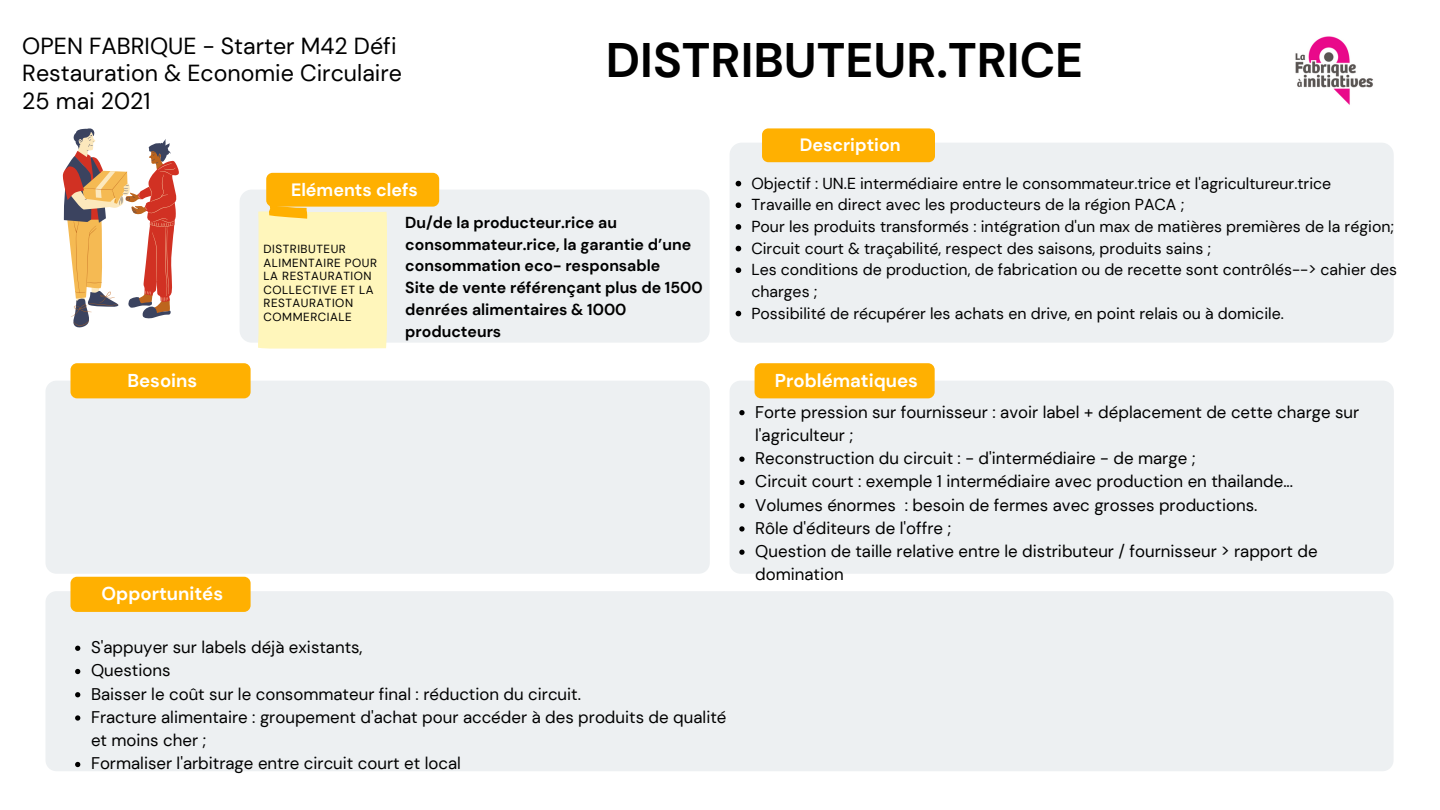
<style>
.page{position:relative;width:1440px;height:810px;background:#fff}
.page>*{position:absolute;margin:0;border:0;box-sizing:border-box;transform-origin:0 0}
.t1{font:700 48.4px "DM Sans";color:#000}
.t2{font:23.2px/27.6px "DM Sans";color:#000}
.t3{font:700 18.6px "DM Sans";color:#fff}
.t4{font:700 17.9px "DM Sans";color:#fff}
.t5{font:16.9px/23.2px "DM Sans";color:#000}
.t6{font:15.9px/21.7px "DM Sans";color:#000}
.t7{font:700 15.9px/21.8px "DM Sans";color:#000}
.t8{font:11.7px/13.5px "DM Sans";letter-spacing:.045em;color:#000}
</style>
<div class="page">
<div style="left:240px;top:190px;width:470px;height:153px;background:#edf0f2;border-radius:12px"></div>
<div style="left:730px;top:143px;width:664px;height:200px;background:#edf0f2;border-radius:12px"></div>
<div style="left:45px;top:381px;width:665px;height:193px;background:#edf0f2;border-radius:11px"></div>
<div style="left:45px;top:591px;width:1349px;height:180px;background:#edf0f2;border-radius:11px"></div>
<div style="left:730px;top:381px;width:664px;height:193px;background:#edf0f2;border-radius:11px"></div>
<div style="left:266px;top:173px;width:173px;height:34px;background:#ffb001;border-radius:6px"></div>
<div style="left:71px;top:363px;width:180px;height:35px;background:#ffb001;border-radius:7px"></div>
<div style="left:71px;top:577px;width:180px;height:35px;background:#ffb001;border-radius:7px"></div>
<div style="left:755px;top:363px;width:180px;height:35px;background:#ffb001;border-radius:7px"></div>
<div style="left:762px;top:128px;width:173px;height:34px;background:#ffb001;border-radius:6px"></div>
<svg style="left:258px;top:205px;width:129px;height:144px"></svg>
<svg style="left:63px;top:128px;width:116px;height:199px"></svg>
<svg style="left:736px;top:181px;width:5px;height:5px"></svg>
<svg style="left:736px;top:202px;width:5px;height:6px"></svg>
<svg style="left:736px;top:224px;width:5px;height:6px"></svg>
<svg style="left:736px;top:246px;width:5px;height:5px"></svg>
<svg style="left:736px;top:267px;width:5px;height:6px"></svg>
<svg style="left:736px;top:311px;width:5px;height:5px"></svg>
<img style="left:1295px;top:36px;width:78px;height:69px">
<svg style="left:739px;top:410px;width:6px;height:5px"></svg>
<svg style="left:739px;top:457px;width:6px;height:5px"></svg>
<svg style="left:739px;top:480px;width:6px;height:5px"></svg>
<svg style="left:739px;top:503px;width:6px;height:5px"></svg>
<svg style="left:739px;top:526px;width:6px;height:6px"></svg>
<svg style="left:739px;top:550px;width:6px;height:5px"></svg>
<svg style="left:75px;top:646px;width:5px;height:5px"></svg>
<svg style="left:75px;top:669px;width:5px;height:5px"></svg>
<svg style="left:75px;top:692px;width:5px;height:5px"></svg>
<svg style="left:75px;top:715px;width:5px;height:6px"></svg>
<svg style="left:75px;top:762px;width:5px;height:5px"></svg>
<p class="t2" style="left:22px;top:32px;width:381px">OPEN FABRIQUE - Starter M42 Défi<br>Restauration &amp; Economie Circulaire</p>
<p class="t2" style="left:22px;top:87px;width:130px">25 mai 2021</p>
<p class="t1" style="left:606px;top:29px;width:479px">DISTRIBUTEUR.TRICE</p>
<p class="t4" style="left:800px;top:133px;width:102px">Description</p>
<p class="t4" style="left:291px;top:178px;width:128px">Eléments clefs</p>
<p class="t3" style="left:127px;top:368px;width:71px">Besoins</p>
<p class="t8" style="left:264px;top:242px;width:115px">DISTRIBUTEUR<br>ALIMENTAIRE POUR<br>LA RESTAURATION<br>COLLECTIVE ET LA<br>RESTAURATION<br>COMMERCIALE</p>
<p class="t7" style="left:405px;top:212px;width:287px">Du/de la producteur.rice au consommateur.rice, la garantie d’une consommation eco- responsable</p>
<p class="t7" style="left:405px;top:277px;width:299px">Site de vente référençant plus de 1500 denrées alimentaires &amp; 1000 producteurs</p>
<p class="t3" style="left:102px;top:582px;width:123px">Opportunités</p>
<p class="t5" style="left:91px;top:636px;width:273px">S'appuyer sur labels déjà existants,</p>
<p class="t5" style="left:91px;top:659px;width:81px">Questions</p>
<p class="t5" style="left:91px;top:682px;width:492px">Baisser le coût sur le consommateur final : réduction du circuit.</p>
<p class="t5" style="left:91px;top:706px;width:637px">Fracture alimentaire : groupement d'achat pour accéder à des produits de qualité et moins cher ;</p>
<p class="t5" style="left:91px;top:752px;width:372px">Formaliser l'arbitrage entre circuit court et local</p>
<p class="t6" style="left:751px;top:173px;width:581px">Objectif : UN.E intermédiaire entre le consommateur.trice et l'agricultureur.trice</p>
<p class="t6" style="left:751px;top:194px;width:434px">Travaille en direct avec les producteurs de la région PACA ;</p>
<p class="t6" style="left:751px;top:216px;width:644px">Pour les produits transformés : intégration d'un max de matières premières de la région;</p>
<p class="t6" style="left:751px;top:238px;width:461px">Circuit court &amp; traçabilité, respect des saisons, produits sains ;</p>
<p class="t6" style="left:751px;top:259px;width:647px">Les conditions de production, de fabrication ou de recette sont contrôlés--&gt; cahier des charges ;</p>
<p class="t6" style="left:751px;top:302px;width:534px">Possibilité de récupérer les achats en drive, en point relais ou à domicile.</p>
<p class="t3" style="left:775px;top:368px;width:145px">Problématiques</p>
<p class="t5" style="left:755px;top:400px;width:606px">Forte pression sur fournisseur : avoir label + déplacement de cette charge sur l'agriculteur ;</p>
<p class="t5" style="left:755px;top:447px;width:442px">Reconstruction du circuit : - d'intermédiaire - de marge ;</p>
<p class="t5" style="left:755px;top:470px;width:539px">Circuit court : exemple 1 intermédiaire avec production en thailande...</p>
<p class="t5" style="left:755px;top:493px;width:504px">Volumes énormes : besoin de fermes avec grosses productions.</p>
<p class="t5" style="left:755px;top:516px;width:198px">Rôle d'éditeurs de l'offre ;</p>
<p class="t5" style="left:755px;top:540px;width:564px">Question de taille relative entre le distributeur / fournisseur &gt; rapport de domination</p>
</div>
